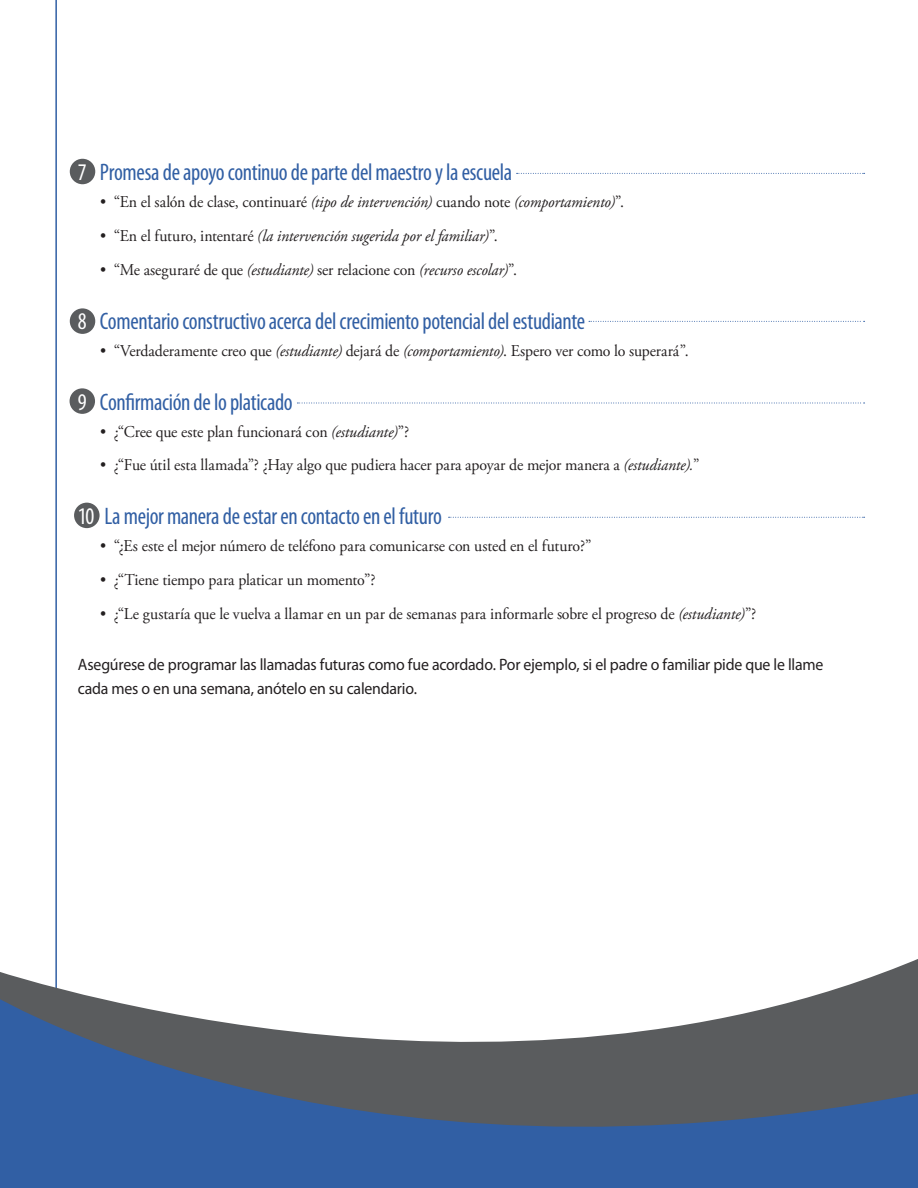
<style>
.page{position:relative;width:918px;height:1188px;background:#fff}
.page>*{position:absolute;margin:0;border:0;box-sizing:border-box;transform-origin:0 0}
.content_text{font:condensed 24px "Myriad Pro";letter-spacing:-.015em;color:#315fa4;scale:.96 1}
.content_text-2{font:16.5px "Adobe Garamond Pro";letter-spacing:-.01em;color:#231f20;scale:.96 1}
.content_text-3{font:16.5px/24px "Myriad Pro";letter-spacing:-.015em;color:#231f20;scale:.96 1}
.content_text-4{font:italic 16.5px "Adobe Garamond Pro";letter-spacing:-.005em;color:#231f20;scale:.96 1}
.s1{color:#fff}
.s2{font-style:italic}
.s3{font-style:normal}
</style>
<div class="page">
<div style="left:74px;top:503px;width:26px;height:25px;background:#5a5c5e;border-radius:50%"></div>
<div style="left:70px;top:388px;width:25px;height:26px;background:#5a5c5e;border-radius:50%"></div>
<div style="left:70px;top:308px;width:25px;height:26px;background:#5a5c5e;border-radius:50%"></div>
<div style="left:70px;top:159px;width:25px;height:25px;background:#5a5c5e;border-radius:50%"></div>
<hr style="left:55px;top:0;width:2px;height:1188px;background:#315fa4">
<svg style="left:0;top:947px;width:918px;height:37px"></svg>
<svg style="left:517px;top:173px;width:348px;height:1px"></svg>
<svg style="left:589px;top:321px;width:276px;height:1px"></svg>
<svg style="left:297px;top:403px;width:568px;height:1px"></svg>
<svg style="left:449px;top:517px;width:416px;height:1px"></svg>
<svg style="left:0;top:984px;width:918px;height:204px"></svg>
<p class="content_text" style="left:78px;top:158px;width:454px"><span class="s1">7</span> Promesa de apoyo continuo de parte del maestro y la escuela</p>
<p class="content_text-2" style="left:100px;top:192px;width:547px">• “En el salón de clase, continuaré <span class="s2">(tipo de intervención)</span> cuando note <span class="s2">(comportamiento)</span>”.</p>
<p class="content_text-4" style="left:100px;top:226px;width:416px"><span class="s3">• “En el futuro, intentaré</span> (la intervención sugerida por el familiar)<span class="s3">”.</span></p>
<p class="content_text-2" style="left:100px;top:259px;width:436px">• “Me aseguraré de que <span class="s2">(estudiante)</span> ser relacione con <span class="s2">(recurso escolar)</span>”.</p>
<p class="content_text" style="left:78px;top:306px;width:530px"><span class="s1">8</span> Comentario constructivo acerca del crecimiento potencial del estudiante</p>
<p class="content_text-2" style="left:100px;top:340px;width:615px">• “Verdaderamente creo que <span class="s2">(estudiante)</span> dejará de <span class="s2">(comportamiento)</span>. Espero ver como lo superará”.</p>
<p class="content_text" style="left:78px;top:387px;width:225px"><span class="s1">9</span> Confirmación de lo platicado</p>
<p class="content_text-2" style="left:100px;top:421px;width:323px">• ¿“Cree que este plan funcionará con <span class="s2">(estudiante)</span>”?</p>
<p class="content_text-2" style="left:100px;top:455px;width:626px">• ¿“Fue útil esta llamada”? ¿Hay algo que pudiera hacer para apoyar de mejor manera a <span class="s2">(estudiante).</span>”</p>
<p class="content_text" style="left:78px;top:502px;width:381px"><span class="s1">10</span> La mejor manera de estar en contacto en el futuro</p>
<p class="content_text-2" style="left:100px;top:536px;width:513px">• “¿Es este el mejor número de teléfono para comunicarse con usted en el futuro?”</p>
<p class="content_text-2" style="left:100px;top:570px;width:288px">• ¿“Tiene tiempo para platicar un momento”?</p>
<p class="content_text-2" style="left:100px;top:604px;width:685px">• ¿“Le gustaría que le vuelva a llamar en un par de semanas para informarle sobre el progreso de <span class="s2">(estudiante)</span>”?</p>
<p class="content_text-3" style="left:78px;top:652px;width:778px">Asegúrese de programar las llamadas futuras como fue acordado. Por ejemplo, si el padre o familiar pide que le llame cada mes o en una semana, anótelo en su calendario.</p>
</div>
